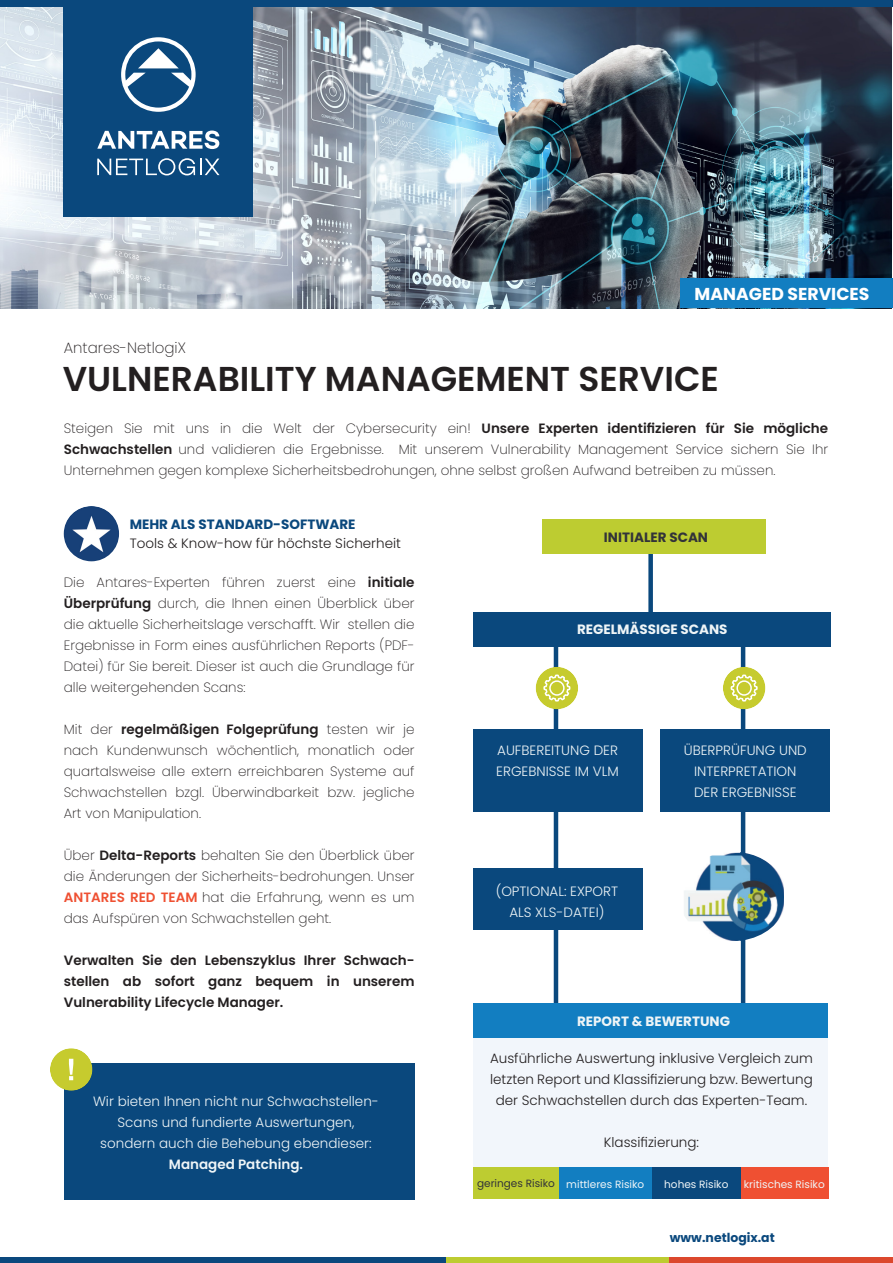
<style>
.page{position:relative;width:893px;height:1263px;background:#fff}
.page>*{position:absolute;margin:0;border:0;box-sizing:border-box;transform-origin:0 0}
.t1{font:600 34.5px "Poppins";color:#231f20}
.Überschrift_h1_poppins_bold_23pt_black{font:700 17.25px "Poppins";color:#fff}
.t2{font:200 15px "Poppins";color:#231f20}
.t3{font:200 13.5px/21px "Poppins";color:#231f20;text-align:justify}
.t4{font:300 13.5px/21px "Poppins";color:#eff5f7;text-align:center}
.t5{font:300 13.5px/21px "Poppins";color:#231f20;text-align:center}
.t6{font:600 13.5px/21px "Poppins";color:#231f20;text-align:justify}
.t7{font:700 13.5px "Poppins";color:#eff5f7}
.t8{font:700 13.5px "Poppins";color:#0a487d}
.t9{font:700 13.5px "Poppins";color:#323339}
.t10{font:700 12.45px "Poppins";color:#0a487d}
.t11{font:10.5px "Poppins";color:#eff5f7}
.t12{font:10.5px "Poppins";color:#323339}
.s1{font-weight:600}
.s2{font-weight:600;color:#ef5032}
</style>
<div class="page">
<div style="left:648px;top:551px;width:5px;height:61px;background:#0a487d"></div>
<div style="left:554px;top:632px;width:191px;height:394px;border:4px solid #0a487d"></div>
<img style="left:0;top:7px;width:892px;height:301px">
<div style="left:0;top:1258px;width:446px;height:5px;background:#0a487d"></div>
<div style="left:446px;top:1258px;width:224px;height:5px;background:#bdcc31"></div>
<div style="left:670px;top:1258px;width:223px;height:5px;background:#dc482d"></div>
<div style="left:680px;top:279px;width:213px;height:29px;background:#127ec1"></div>
<div style="left:0;top:0;width:893px;height:7px;background:#0a487d"></div>
<div style="left:64px;top:0;width:189px;height:217px;background:#0a487d"></div>
<svg style="left:121px;top:37px;width:75px;height:75px"></svg>
<svg style="left:97px;top:131px;width:122px;height:18px"></svg>
<svg style="left:97px;top:158px;width:123px;height:17px"></svg>
<img style="left:64px;top:506px;width:55px;height:55px;border-radius:28px">
<div style="left:0;top:1257px;width:446px;height:5px;background:#0a487d"></div>
<div style="left:446px;top:1257px;width:224px;height:5px;background:#bdcc31"></div>
<div style="left:670px;top:1257px;width:223px;height:5px;background:#dc482d"></div>
<div style="left:64px;top:1063px;width:351px;height:136px;background:#0a487d"></div>
<div style="left:50px;top:1048px;width:42px;height:43px;background:#c6cb2e;border-radius:50%"></div>
<svg style="left:69px;top:1059px;width:4px;height:21px"></svg>
<div style="left:542px;top:519px;width:223px;height:35px;background:#bdcc31"></div>
<div style="left:473px;top:612px;width:357px;height:35px;background:#0a487d"></div>
<div style="left:473px;top:729px;width:170px;height:83px;background:#0a487d"></div>
<div style="left:660px;top:729px;width:170px;height:83px;background:#0a487d"></div>
<div style="left:473px;top:868px;width:170px;height:62px;background:#0a487d"></div>
<div style="left:473px;top:1003px;width:355px;height:35px;background:#127ec1"></div>
<div style="left:473px;top:1038px;width:355px;height:129px;background:#f2f6fb"></div>
<div style="left:473px;top:1167px;width:86px;height:32px;background:#bdcc31"></div>
<div style="left:738px;top:1167px;width:90px;height:32px;background:#ef5032"></div>
<div style="left:651px;top:1167px;width:90px;height:32px;background:#0a487d"></div>
<div style="left:559px;top:1167px;width:93px;height:32px;background:#127ec1"></div>
<img style="left:684px;top:853px;width:100px;height:88px">
<div style="left:536px;top:667px;width:42px;height:42px;background:#c6cb2e;border-radius:50%"></div>
<svg style="left:543px;top:674px;width:28px;height:28px"></svg>
<div style="left:723px;top:667px;width:42px;height:42px;background:#c6cb2e;border-radius:50%"></div>
<svg style="left:730px;top:674px;width:28px;height:28px"></svg>
<p class="Überschrift_h1_poppins_bold_23pt_black" style="left:695px;top:284px;width:176px">MANAGED SERVICES</p>
<p class="t2" style="left:64px;top:339px;width:124px">Antares-NetlogiX</p>
<p class="t1" style="left:63px;top:359px;width:658px">VULNERABILITY MANAGEMENT SERVICE</p>
<p class="t3" style="left:64px;top:418px;width:766px">Steigen Sie mit uns in die Welt der Cybersecurity ein! <span class="s1">Unsere Experten identifizieren für Sie mögliche Schwachstellen</span> und validieren die Ergebnisse. Mit unserem Vulnerability Management Service sichern Sie Ihr Unternehmen gegen komplexe Sicherheitsbedrohungen, ohne selbst großen Aufwand betreiben zu müssen.</p>
<p class="t8" style="left:130px;top:516px;width:227px">MEHR ALS STANDARD-SOFTWARE</p>
<p class="t5" style="left:130px;top:533px;width:273px">Tools &amp; Know-how für höchste Sicherheit</p>
<p class="t3" style="left:64px;top:572px;width:352px">Die Antares-Experten führen zuerst eine <span class="s1">initiale Überprüfung</span> durch, die Ihnen einen Überblick über die aktuelle Sicherheitslage verschafft. Wir stellen die Ergebnisse in Form eines ausführlichen Reports (PDF-Datei) für Sie bereit. Dieser ist auch die Grundlage für alle weitergehenden Scans:</p>
<p class="t3" style="left:64px;top:719px;width:352px">Mit der <span class="s1">regelmäßigen Folgeprüfung</span> testen wir je nach Kundenwunsch wöchentlich, monatlich oder quartalsweise alle extern erreichbaren Systeme auf Schwachstellen bzgl. Überwindbarkeit bzw. jegliche Art von Manipulation.</p>
<p class="t3" style="left:64px;top:845px;width:352px">Über <span class="s1">Delta-Reports</span> behalten Sie den Überblick über die Änderungen der Sicherheits-bedrohungen. Unser <span class="s2">ANTARES RED TEAM</span> hat die Erfahrung, wenn es um das Aufspüren von Schwachstellen geht.</p>
<p class="t6" style="left:64px;top:950px;width:352px">Verwalten Sie den Lebenszyklus Ihrer Schwach&shy;stellen ab sofort ganz bequem in unserem Vulnerability Lifecycle Manager.</p>
<p class="t4" style="left:93px;top:1091px;width:287px">Wir bieten Ihnen nicht nur Schwachstellen-<br>Scans und fundierte Auswertungen,</p>
<p class="t4" style="left:100px;top:1133px;width:273px">sondern auch die Behebung ebendieser:<br><span class="s1">Managed Patching.</span></p>
<p class="t9" style="left:604px;top:530px;width:106px">INITIALER SCAN</p>
<p class="t7" style="left:577px;top:621px;width:152px">REGELMÄSSIGE SCANS</p>
<p class="t4" style="left:497px;top:740px;width:122px">AUFBEREITUNG DER</p>
<p class="t4" style="left:496px;top:761px;width:124px">ERGEBNISSE IM VLM</p>
<p class="t4" style="left:496px;top:881px;width:124px">(OPTIONAL: EXPORT</p>
<p class="t4" style="left:509px;top:902px;width:97px">ALS XLS-DATEI)</p>
<p class="t4" style="left:684px;top:740px;width:124px">ÜBERPRÜFUNG UND</p>
<p class="t4" style="left:694px;top:761px;width:104px">INTERPRETATION</p>
<p class="t4" style="left:694px;top:782px;width:104px">DER ERGEBNISSE</p>
<p class="t7" style="left:577px;top:1014px;width:154px">REPORT &amp; BEWERTUNG</p>
<p class="t5" style="left:490px;top:1048px;width:324px">Ausführliche Auswertung inklusive Vergleich zum letzten Report und Klassifizierung bzw. Bewertung der Schwachstellen durch das Experten-Team.</p>
<p class="t5" style="left:604px;top:1132px;width:97px">Klassifizierung:</p>
<p class="t12" style="left:477px;top:1177px;width:79px">geringes Risiko</p>
<p class="t11" style="left:566px;top:1178px;width:80px">mittleres Risiko</p>
<p class="t11" style="left:664px;top:1178px;width:66px">hohes Risiko</p>
<p class="t11" style="left:744px;top:1178px;width:82px">kritisches Risiko</p>
<p class="t10" style="left:670px;top:1230px;width:107px">www.netlogix.at</p>
</div>
